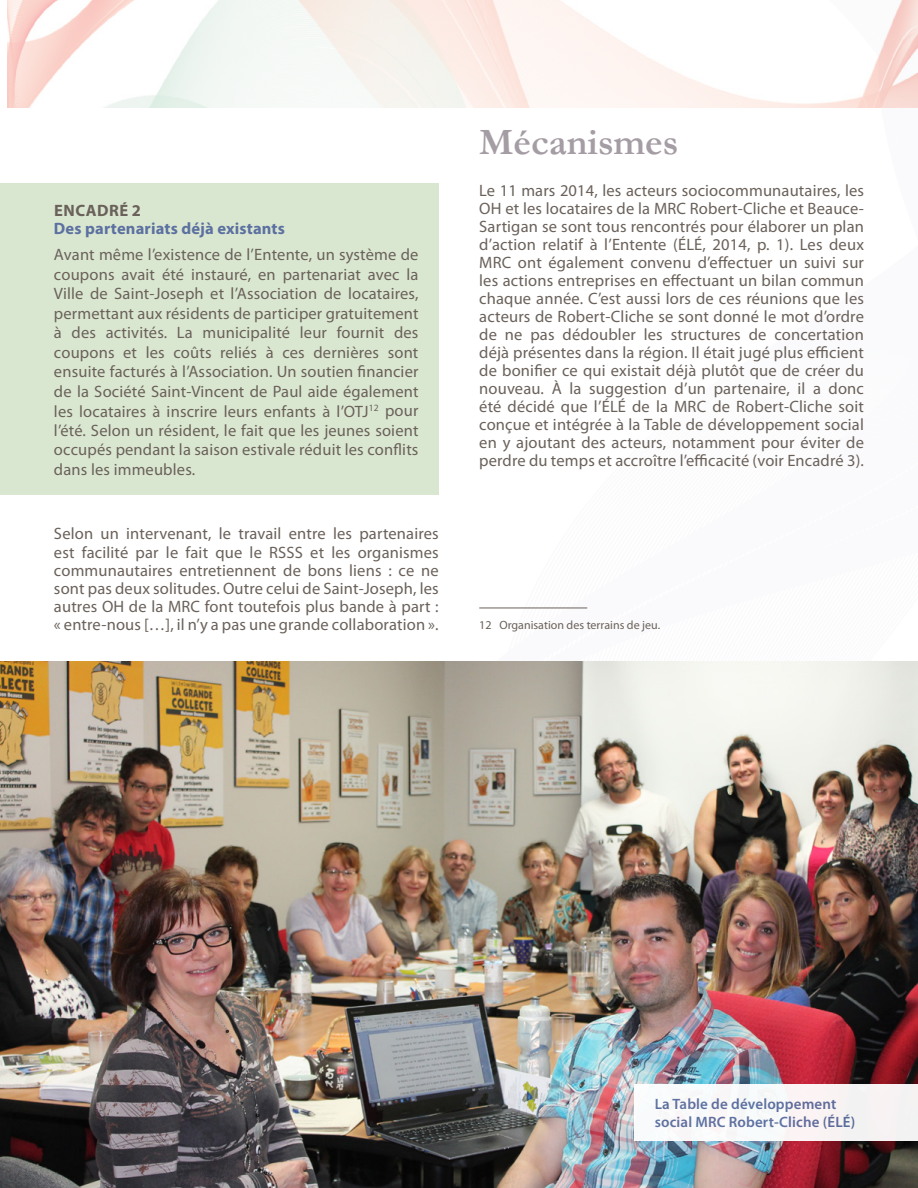
<style>
.page{position:relative;width:918px;height:1188px;background:#fff}
.page>*{position:absolute;margin:0;border:0;box-sizing:border-box;transform-origin:0 0}
.t1{font:700 37.5px "Garamond";color:#a59da4}
.t2{font:16.5px/18px "Myriad Pro";letter-spacing:.01em;color:#6a615a;text-align:justify}
.t3{font:700 16.5px "Myriad Pro";letter-spacing:.01em;color:#5c70a1}
.t4{font:700 16.5px "Myriad Pro";letter-spacing:.03em;color:#6a615a}
.t5{font:600 15px/18px "Myriad Pro";letter-spacing:.01em;color:#5c70a1}
.t6{font:12px "Myriad Pro";color:#6a615a}
</style>
<div class="page">
<img style="left:7px;top:0;width:911px;height:107px">
<div style="left:0;top:184px;width:439px;height:311px;background:#dae7d0"></div>
<img style="left:0;top:661px;width:918px;height:527px">
<div style="left:634px;top:1084px;width:284px;height:57px;background:#f8f6f7"></div>
<hr style="left:479px;top:608px;width:108px;height:1px;background:#6a615a">
<p class="t4" style="left:54px;top:200px;width:88px">ENCADRÉ 2</p>
<p class="t3" style="left:54px;top:218px;width:233px">Des partenariats déjà existants</p>
<p class="t2" style="left:54px;top:245px;width:366px;line-height:19.5px">Avant même l’existence de l’Entente, un système de coupons avait été instauré, en partenariat avec la Ville de Saint-Joseph et l’Association de locataires, permettant aux résidents de participer gratuitement à des activités. La municipalité leur fournit des coupons et les coûts reliés à ces dernières sont ensuite facturés à l’Association. Un soutien financier de la Société Saint-Vincent de Paul aide également les locataires à inscrire leurs enfants à l’OTJ<sup>12</sup> pour l’été. Selon un résident, le fait que les jeunes soient occupés pendant la saison estivale réduit les conflits dans les immeubles.</p>
<p class="t2" style="left:54px;top:525px;width:386px">Selon un intervenant, le travail entre les partenaires est facilité par le fait que le RSSS et les organismes communautaires entretiennent de bons liens : ce ne sont pas deux solitudes. Outre celui de Saint-Joseph, les autres OH de la MRC font toutefois plus bande à part : « entre-nous […], il n’y a pas une grande collaboration ».</p>
<h1 class="t1" style="left:479px;top:120px;width:201px">Mécanismes</h1>
<p class="t2" style="left:479px;top:181px;width:386px">Le 11 mars 2014, les acteurs sociocommunautaires, les OH et les locataires de la MRC Robert-Cliche et Beauce-Sartigan se sont tous rencontrés pour élaborer un plan d’action relatif à l’Entente (ÉLÉ, 2014, p. 1). Les deux MRC ont également convenu d’effectuer un suivi sur les actions entreprises en effectuant un bilan commun chaque année. C’est aussi lors de ces réunions que les acteurs de Robert-Cliche se sont donné le mot d’ordre de ne pas dédoubler les structures de concertation déjà présentes dans la région. Il était jugé plus efficient de bonifier ce qui existait déjà plutôt que de créer du nouveau. À la suggestion d’un partenaire, il a donc été décidé que l’ÉLÉ de la MRC de Robert-Cliche soit conçue et intégrée à la Table de développement social en y ajoutant des acteurs, notamment pour éviter de perdre du temps et accroître l’efficacité (voir Encadré 3).</p>
<p class="t6" style="left:479px;top:618px;width:182px">12 Organisation des terrains de jeu.</p>
<p class="t5" style="left:655px;top:1095px;width:202px">La Table de développement social MRC Robert-Cliche (ÉLÉ)</p>
</div>
